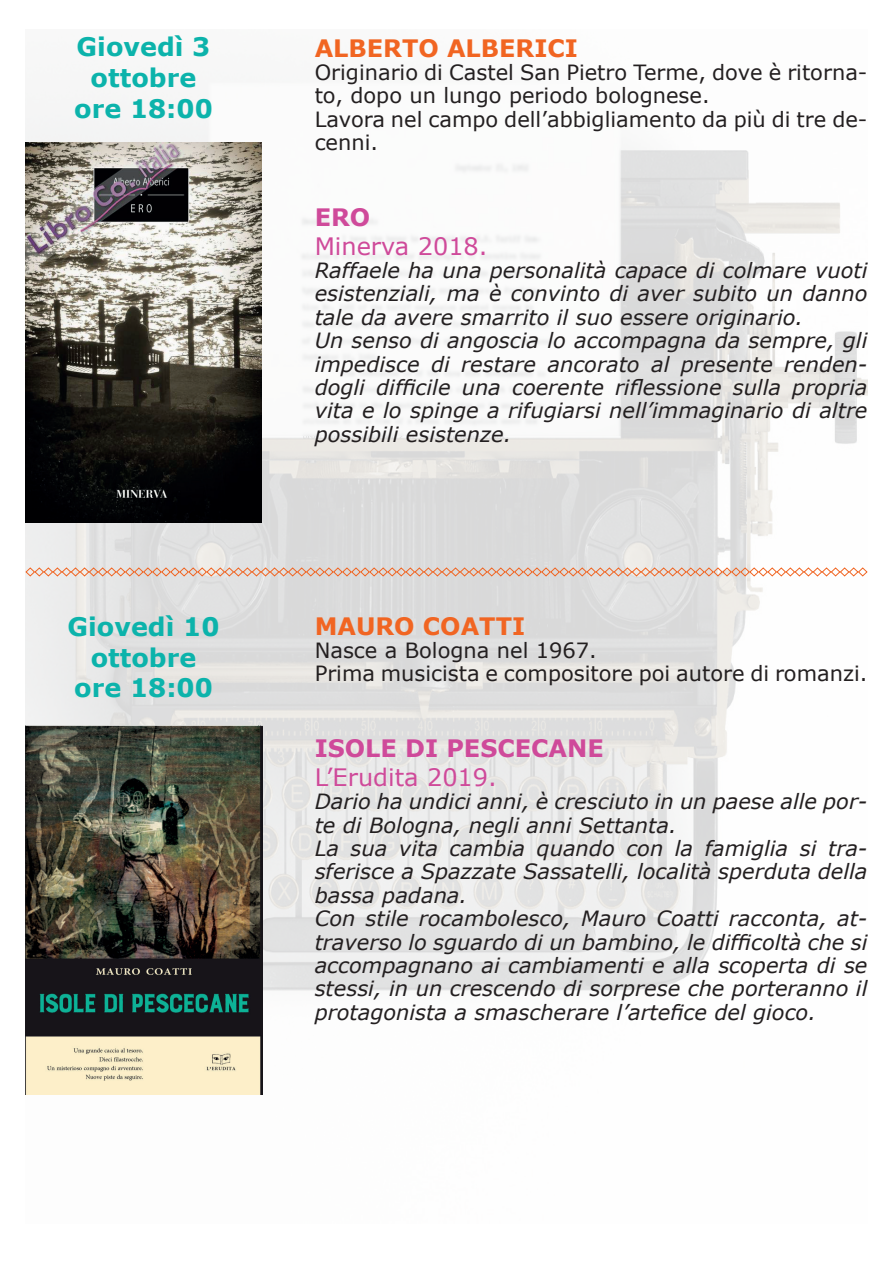
<style>
.page{position:relative;width:893px;height:1263px;background:#fff}
.page>*{position:absolute;margin:0;border:0;box-sizing:border-box;transform-origin:0 0}
.t1{font:700 25.5px/30.6px "Verdana";color:#0cb3ab;text-align:center}
.t2{font:700 24px "Verdana";color:#f16522}
.t3{font:24px "Verdana";color:#cf4a9a}
.t4{font:700 24px "Verdana";color:#cf4a9a}
.t5{font:italic 21px/23.4px "Verdana";color:#231f20}
.t6{font:21px/23.4px "Verdana";color:#231f20}
</style>
<div class="page">
<img style="left:26px;top:110px;width:841px;height:985px">
<svg style="left:25px;top:567px;width:843px;height:10px;background:#e7c3b2"></svg>
<img style="left:26px;top:142px;width:235px;height:380px">
<img style="left:26px;top:726px;width:236px;height:368px">
<p class="t1" style="left:74px;top:32px;width:140px">Giovedì 3 ottobre ore 18:00</p>
<p class="t1" style="left:68px;top:612px;width:153px">Giovedì 10 ottobre ore 18:00</p>
<p class="t2" style="left:315px;top:32px;width:265px">ALBERTO ALBERICI</p>
<p class="t6" style="left:315px;top:61px;width:554px">Originario di Castel San Pietro Terme, dove è ritorna&shy;to, dopo un lungo periodo bolognese.<br>Lavora nel campo dell’abbigliamento da più di tre de&shy;cenni.</p>
<p class="t4" style="left:315px;top:201px;width:57px">ERO</p>
<p class="t3" style="left:315px;top:231px;width:174px">Minerva 2018.</p>
<p class="t5" style="left:315px;top:259px;width:554px">Raffaele ha una personalità capace di colmare vuoti esistenziali, ma è convinto di aver subito un danno tale da avere smarrito il suo essere originario.<br>Un senso di angoscia lo accompagna da sempre, gli impedisce di restare ancorato al presente renden&shy;dogli difficile una coerente riflessione sulla propria vita e lo spinge a rifugiarsi nell’immaginario di altre possibili esistenze.</p>
<p class="t2" style="left:315px;top:610px;width:212px">MAURO COATTI</p>
<p class="t6" style="left:315px;top:639px;width:554px">Nasce a Bologna nel 1967.<br>Prima musicista e compositore poi autore di romanzi.</p>
<p class="t4" style="left:315px;top:732px;width:291px">ISOLE DI PESCECANE</p>
<p class="t3" style="left:315px;top:762px;width:184px">L’Erudita 2019.</p>
<p class="t5" style="left:315px;top:790px;width:554px">Dario ha undici anni, è cresciuto in un paese alle por&shy;te di Bologna, negli anni Settanta.<br>La sua vita cambia quando con la famiglia si tra&shy;sferisce a Spazzate Sassatelli, località sperduta della bassa padana.<br>Con stile rocambolesco, Mauro Coatti racconta, at&shy;traverso lo sguardo di un bambino, le difficoltà che si accompagnano ai cambiamenti e alla scoperta di se stessi, in un crescendo di sorprese che porteranno il protagonista a smascherare l’artefice del gioco.</p>
</div>
